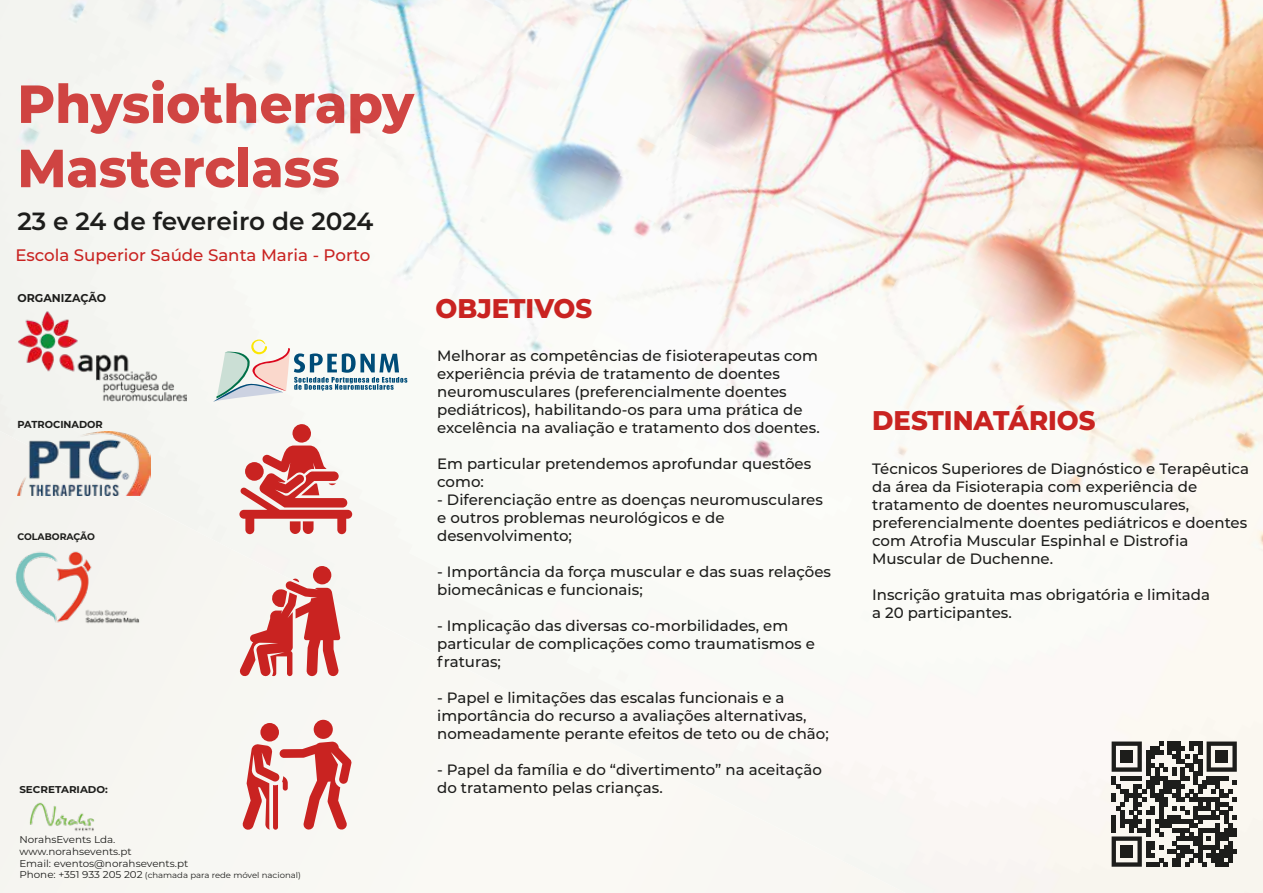
<style>
.page{position:relative;width:1263px;height:893px;background:#fff}
.page>*{position:absolute;margin:0;border:0;box-sizing:border-box;transform-origin:0 0}
.t1{font:800 53.55px/64.2px "Montserrat";color:#c92321;scale:.96 1}
.t2{font:800 27px "Montserrat";color:#c92321;scale:.96 1}
.t3{font:600 24.9px "Montserrat";letter-spacing:-.005em;color:#1d1d1b}
.t4{font:500 16.65px "Montserrat";color:#c92321}
.t5{font:500 15px/18px "Montserrat";color:#1d1d1b}
.t6{font:700 11.4px "Montserrat";color:#1d1d1b}
.t7{font:700 10.2px "Montserrat";color:#1d1d1b}
.t8{font:9.9px/11.9px "Montserrat";color:#1d1d1b;scale:1.05 1}
.t9{font:700 9.9px "Montserrat";color:#1d1d1b;scale:1.05 1}
.t10{font:700 9.6px "Montserrat";color:#1d1d1b}
.t11{font:8.1px "Montserrat";color:#1d1d1b;scale:1.05 1}
.s1{font-size:9.9px}
</style>
<div class="page">
<img style="left:0;top:0;width:1263px;height:893px">
<svg style="left:213px;top:340px;width:194px;height:62px"></svg>
<img style="left:17px;top:791px;width:89px;height:52px">
<img style="left:17px;top:432px;width:133px;height:63px">
<img style="left:17px;top:311px;width:169px;height:93px">
<svg style="left:1111px;top:741px;width:126px;height:126px"></svg>
<div style="left:1120px;top:750px;width:13px;height:13px;background:#1d1d1b"></div>
<div style="left:1215px;top:750px;width:13px;height:13px;background:#1d1d1b"></div>
<div style="left:1120px;top:845px;width:13px;height:13px;background:#1d1d1b"></div>
<div style="left:313px;top:566px;width:19px;height:19px;background:#c92321;border-radius:50%"></div>
<svg style="left:239px;top:578px;width:101px;height:99px"></svg>
<div style="left:314px;top:720px;width:19px;height:19px;background:#c92321;border-radius:50%"></div>
<div style="left:260px;top:723px;width:19px;height:18px;background:#c92321;border-radius:50%"></div>
<svg style="left:242px;top:741px;width:110px;height:89px"></svg>
<svg style="left:239px;top:424px;width:113px;height:110px"></svg>
<img style="left:5px;top:540px;width:146px;height:91px">
<h1 class="t1" style="left:17px;top:69px;width:415px">Physiotherapy<br>Masterclass</h1>
<h3 class="t3" style="left:17px;top:204px;width:357px">23 e 24 de fevereiro de 2024</h3>
<p class="t4" style="left:15px;top:243px;width:356px">Escola Superior Saúde Santa Maria - Porto</p>
<p class="t6" style="left:17px;top:290px;width:90px">ORGANIZAÇÃO</p>
<p class="t7" style="left:17px;top:417px;width:87px">PATROCINADOR</p>
<p class="t10" style="left:17px;top:530px;width:79px">COLABORAÇÃO</p>
<p class="t9" style="left:19px;top:783px;width:86px">SECRETARIADO:</p>
<p class="t8" style="left:19px;top:833px;width:162px">NorahsEvents Lda. www.norahsevents.pt<br>Email: eventos@norahsevents.pt</p>
<p class="t11" style="left:19px;top:870px;width:270px"><span class="s1">Phone: +351 933 205 202</span> (chamada para rede móvel nacional)</p>
<h2 class="t2" style="left:435px;top:289px;width:165px">OBJETIVOS</h2>
<p class="t5" style="left:437px;top:346px;width:384px">Melhorar as competências de fisioterapeutas com experiência prévia de tratamento de doentes neuromusculares (preferencialmente doentes pediátricos), habilitando-os para uma prática de excelência na avaliação e tratamento dos doentes.</p>
<p class="t5" style="left:437px;top:454px;width:376px">Em particular pretendemos aprofundar questões como:</p>
<p class="t5" style="left:437px;top:490px;width:387px">- Diferenciação entre as doenças neuromusculares e outros problemas neurológicos e de desenvolvimento;</p>
<p class="t5" style="left:437px;top:562px;width:395px">- Importância da força muscular e das suas relações biomecânicas e funcionais;</p>
<p class="t5" style="left:437px;top:616px;width:379px">- Implicação das diversas co-morbilidades, em particular de complicações como traumatismos e fraturas;</p>
<p class="t5" style="left:437px;top:688px;width:393px">- Papel e limitações das escalas funcionais e a importância do recurso a avaliações alternativas, nomeadamente perante efeitos de teto ou de chão;</p>
<p class="t5" style="left:437px;top:760px;width:386px">- Papel da família e do “divertimento” na aceitação do tratamento pelas crianças.</p>
<h2 class="t2" style="left:872px;top:401px;width:234px">DESTINATÁRIOS</h2>
<p class="t5" style="left:872px;top:459px;width:378px">Técnicos Superiores de Diagnóstico e Terapêutica da área da Fisioterapia com experiência de tratamento de doentes neuromusculares, preferencialmente doentes pediátricos e doentes com Atrofia Muscular Espinhal e Distrofia Muscular de Duchenne.</p>
<p class="t5" style="left:872px;top:585px;width:339px">Inscrição gratuita mas obrigatória e limitada a 20 participantes.</p>
</div>
